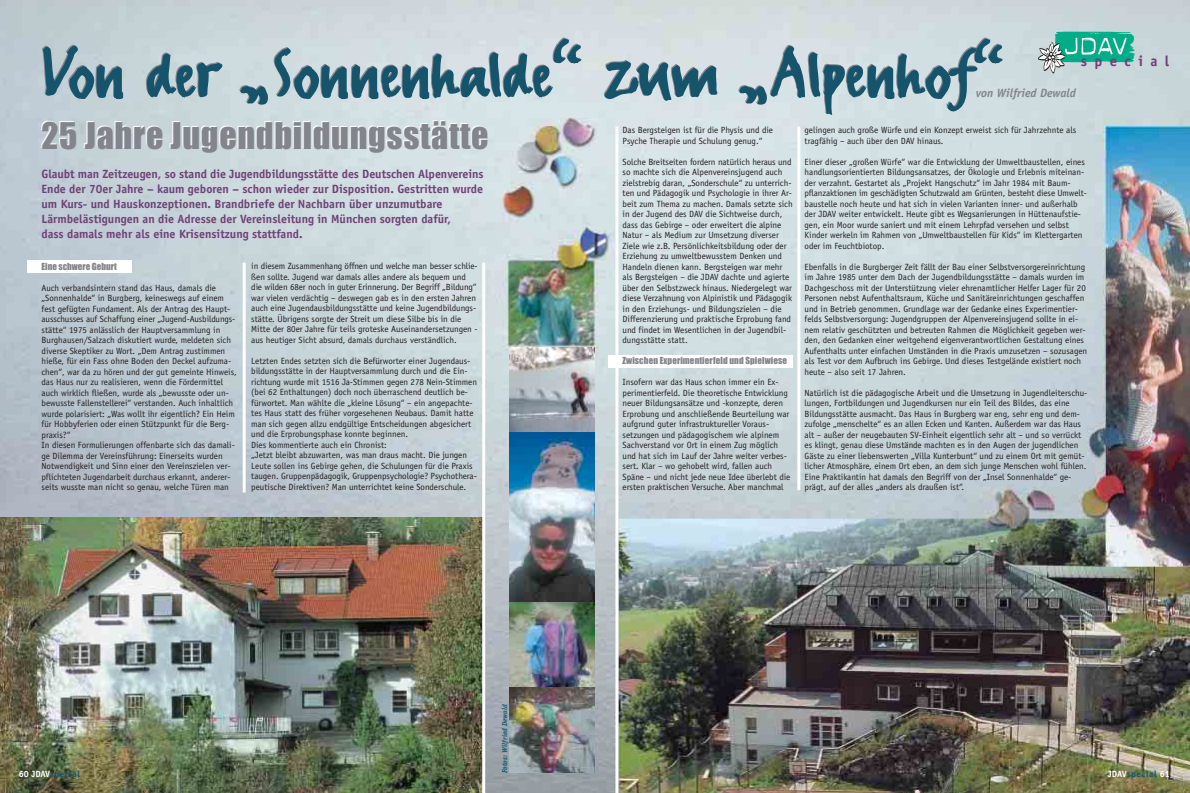
<style>
.page{position:relative;width:1190px;height:793px;background:#fff}
.page>*{position:absolute;margin:0;border:0;box-sizing:border-box;transform-origin:0 0}
.t1{font:80px "FF Erikrighthand";color:#16546c}
.t2{font:34px "Impact";letter-spacing:.02em;color:#83858c}
.t3{font:700 14.7px "Officina Sans";letter-spacing:.505em;color:#6f4176}
.t4{font:700 12px/15px "Officina Sans";color:#6f4176}
.t5{font:italic 700 12px "Officina Sans";color:#83858c}
.t6{font:9px/10.5px "Officina Sans";color:#231f1f}
.t7{font:9px "Impact";letter-spacing:.01em;color:#83858c}
.t8{font:700 9px "Officina Sans";letter-spacing:.055em;color:#16546c}
.t9{font:italic 700 7px "Officina Serif";color:#16546c}
.s1{color:#fff}
</style>
<div class="page">
<img style="left:0;top:0;width:1190px;height:793px">
<img style="left:0;top:518px;width:482px;height:275px">
<svg style="left:1038px;top:31px;width:97px;height:42px;background:#6abfaf"></svg>
<hr style="left:243px;top:263px;width:3px;height:230px;background:#fff">
<hr style="left:482px;top:263px;width:3px;height:530px;background:#fff">
<hr style="left:615px;top:127px;width:3px;height:666px;background:#fff">
<hr style="left:797px;top:127px;width:3px;height:363px;background:#fff">
<img style="left:509px;top:348px;width:85px;height:85px">
<img style="left:509px;top:433px;width:85px;height:170px">
<img style="left:509px;top:603px;width:85px;height:85px">
<img style="left:509px;top:688px;width:85px;height:85px">
<div style="left:27px;top:260px;width:105px;height:13px;background:#fff"></div>
<div style="left:608px;top:355px;width:185px;height:13px;background:#fff"></div>
<h1 class="t1" style="left:42px;top:23px;width:965px">Von der „Sonnenhalde“ zum „Alpenhof“</h1>
<h2 class="t2" style="left:42px;top:125px;width:449px">25 Jahre Jugendbildungsstätte</h2>
<h3 class="t3" style="left:1081px;top:56px;width:90px">special</h3>
<h3 class="t5" style="left:976px;top:88px;width:102px">von Wilfried Dewald</h3>
<p class="t6" style="left:623px;top:126px;width:152px">Das Bergsteigen ist für die Physis und die<br>Psyche Therapie und Schulung genug.“</p>
<p class="t6" style="left:623px;top:157px;width:172px">Solche Breitseiten fordern natürlich heraus und so machte sich die Alpenvereinsjugend auch zielstrebig daran, „Sonderschule“ zu unterrich&shy;ten und Pädagogik und Psychologie in ihrer Ar&shy;beit zum Thema zu machen. Damals setzte sich in der Jugend des DAV die Sichtweise durch, dass das Gebirge – oder erweitert die alpine Natur – als Medium zur Umsetzung diverser Ziele wie z.B. Persönlichkeitsbildung oder der Erziehung zu umweltbewusstem Denken und Handeln dienen kann. Bergsteigen war mehr als Bergsteigen – die JDAV dachte und agierte über den Selbstzweck hinaus. Niedergelegt war diese Verzahnung von Alpinistik und Pädagogik in den Erziehungs- und Bildungszielen – die Differenzierung und praktische Erprobung fand und findet im Wesentlichen in der Jugendbil&shy;dungsstätte statt.</p>
<p class="t7" style="left:623px;top:358px;width:166px">Zwischen Experimentierfeld und Spielwiese</p>
<p class="t6" style="left:623px;top:378px;width:169px">Insofern war das Haus schon immer ein Ex&shy;perimentierfeld. Die theoretische Entwicklung neuer Bildungsansätze und -konzepte, deren Erprobung und anschließende Beurteilung war aufgrund guter infrastruktureller Voraus&shy;setzungen und pädagogischem wie alpinem Sachverstand vor Ort in einem Zug möglich und hat sich im Lauf der Jahre weiter verbes&shy;sert. Klar – wo gehobelt wird, fallen auch Späne – und nicht jede neue Idee überlebt die ersten praktischen Versuche. Aber manchmal</p>
<p class="t6" style="left:805px;top:126px;width:273px">gelingen auch große Würfe und ein Konzept erweist sich für Jahrzehnte als tragfähig – auch über den DAV hinaus.</p>
<p class="t6" style="left:805px;top:157px;width:284px">Einer dieser „großen Würfe“ war die Entwicklung der Umweltbaustellen, eines handlungsorientierten Bildungsansatzes, der Ökologie und Erlebnis miteinan&shy;der verzahnt. Gestartet als „Projekt Hangschutz“ im Jahr 1984 mit Baum&shy;pflanzaktionen im geschädigten Schutzwald am Grünten, besteht diese Umwelt&shy;baustelle noch heute und hat sich in vielen Varianten inner- und außerhalb der JDAV weiter entwickelt. Heute gibt es Wegsanierungen in Hüttenaufstie&shy;gen, ein Moor wurde saniert und mit einem Lehrpfad versehen und selbst Kinder werkeln im Rahmen von „Umweltbaustellen für Kids“ im Klettergarten oder im Feuchtbiotop.</p>
<p class="t6" style="left:805px;top:262px;width:284px">Ebenfalls in die Burgberger Zeit fällt der Bau einer Selbstversorgereinrichtung im Jahre 1985 unter dem Dach der Jugendbildungsstätte – damals wurden im Dachgeschoss mit der Unterstützung vieler ehrenamtlicher Helfer Lager für 20<br>Personen nebst Aufenthaltsraum, Küche und Sanitäreinrichtungen geschaffen und in Betrieb genommen. Grundlage war der Gedanke eines Experimentier&shy;felds Selbstversorgung: Jugendgruppen der Alpenvereinsjugend sollte in ei&shy;nem relativ geschützten und betreuten Rahmen die Möglichkeit gegeben wer&shy;den, den Gedanken einer weitgehend eigenverantwortlichen Gestaltung eines Aufenthalts unter einfachen Umständen in die Praxis umzusetzen – sozusagen als Test vor dem Aufbruch ins Gebirge. Und dieses Testgelände existiert noch heute – also seit 17 Jahren.</p>
<p class="t6" style="left:805px;top:388px;width:284px">Natürlich ist die pädagogische Arbeit und die Umsetzung in Jugendleiterschu&shy;lungen, Fortbildungen und Jugendkursen nur ein Teil des Bildes, das eine Bildungsstätte ausmacht. Das Haus in Burgberg war eng, sehr eng und dem&shy;zufolge „menschelte“ es an allen Ecken und Kanten. Außerdem war das Haus alt – außer der neugebauten SV-Einheit eigentlich sehr alt – und so verrückt es klingt, genau diese Umstände machten es in den Augen der jugendlichen Gäste zu einer liebenswerten „Villa Kunterbunt“ und zu einem Ort mit gemüt&shy;licher Atmosphäre, einem Ort eben, an dem sich junge Menschen wohl fühlen.<br>Eine Praktikantin hat damals den Begriff von der „Insel Sonnenhalde“ ge&shy;prägt, auf der alles „anders als draußen ist“.</p>
<p class="t4" style="left:42px;top:167px;width:444px">Glaubt man Zeitzeugen, so stand die Jugendbildungsstätte des Deutschen Alpenvereins Ende der 70er Jahre – kaum geboren – schon wieder zur Disposition. Gestritten wurde um Kurs- und Hauskonzeptionen. Brandbriefe der Nachbarn über unzumutbare Lärmbelästigungen an die Adresse der Vereinsleitung in München sorgten dafür,<br>dass damals mehr als eine Krisensitzung stattfand.</p>
<p class="t7" style="left:42px;top:263px;width:77px">Eine schwere Geburt</p>
<p class="t6" style="left:42px;top:283px;width:197px">Auch verbandsintern stand das Haus, damals die „Sonnenhalde“ in Burgberg, keineswegs auf einem fest gefügten Fundament. Als der Antrag des Haupt&shy;ausschusses auf Schaffung einer „Jugend-Ausbildungs&shy;stätte“ 1975 anlässlich der Hauptversammlung in Burghausen/Salzach diskutiert wurde, meldeten sich diverse Skeptiker zu Wort. „Dem Antrag zustimmen hieße, für ein Fass ohne Boden den Deckel aufzuma&shy;chen“, war da zu hören und der gut gemeinte Hinweis, das Haus nur zu realisieren, wenn die Fördermittel auch wirklich fließen, wurde als „bewusste oder un&shy;bewusste Fallenstellerei“ verstanden. Auch inhaltlich wurde polarisiert: „Was wollt ihr eigentlich? Ein Heim für Hobbyferien oder einen Stützpunkt für die Berg&shy;praxis?“<br>In diesen Formulierungen offenbarte sich das damali&shy;ge Dilemma der Vereinsführung: Einerseits wurden Notwendigkeit und Sinn einer den Vereinszielen ver&shy;pflichteten Jugendarbeit durchaus erkannt, anderer&shy;seits wusste man nicht so genau, welche Türen man</p>
<p class="t6" style="left:251px;top:262px;width:228px">in diesem Zusammenhang öffnen und welche man besser schlie&shy;ßen sollte. Jugend war damals alles andere als bequem und die wilden 68er noch in guter Erinnerung. Der Begriff „Bildung“ war vielen verdächtig – deswegen gab es in den ersten Jahren auch eine Jugendausbildungsstätte und keine Jugendbildungs&shy;stätte. Übrigens sorgte der Streit um diese Silbe bis in die Mitte der 80er Jahre für teils groteske Auseinandersetzungen - aus heutiger Sicht absurd, damals durchaus verständlich.</p>
<p class="t6" style="left:251px;top:356px;width:227px">Letzten Endes setzten sich die Befürworter einer Jugendaus&shy;bildungsstätte in der Hauptversammlung durch und die Ein&shy;richtung wurde mit 1516 Ja-Stimmen gegen 278 Nein-Stimmen (bei 62 Enthaltungen) doch noch überraschend deutlich be&shy;fürwortet. Man wählte die „kleine Lösung“ – ein angepachte&shy;tes Haus statt des früher vorgesehenen Neubaus. Damit hatte man sich gegen allzu endgültige Entscheidungen abgesichert und die Erprobungsphase konnte beginnen.<br>Dies kommentierte auch ein Chronist:<br>„Jetzt bleibt abzuwarten, was man draus macht. Die jungen Leute sollen ins Gebirge gehen, die Schulungen für die Praxis taugen. Gruppenpädagogik, Gruppenpsychologie? Psychothera&shy;peutische Direktiven? Man unterrichtet keine Sonderschule.</p>
<p class="t8" style="left:19px;top:770px;width:63px"><span class="s1">60 JDAV</span>special</p>
<p class="t9" style="left:502px;top:773px;width:71px;rotate:-90deg">Fotos: Wilfried Dewald</p>
<p class="t8" style="left:1108px;top:770px;width:63px"><span class="s1">JDAV</span>special <span class="s1">61</span></p>
</div>
